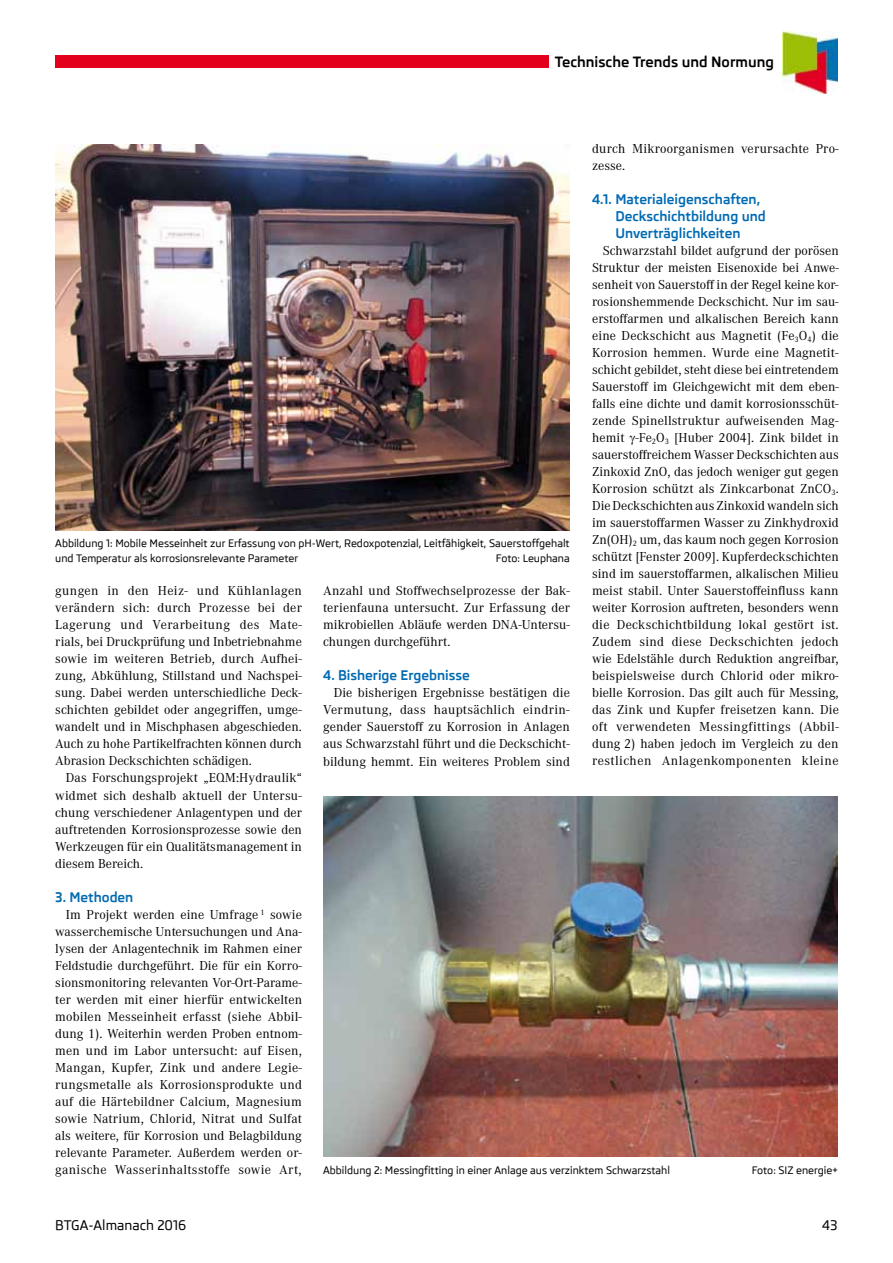
<style>
.page{position:relative;width:893px;height:1263px;background:#fff}
.page>*{position:absolute;margin:0;border:0;box-sizing:border-box;transform-origin:0 0}
.t1{font:700 14.4px "Skoda Pro";color:#000}
.t2{font:13.5px/17px "Corporate A";color:#000;text-align:justify}
.t3{font:700 13.5px/17px "Skoda Pro";color:#006ab3}
.t4{font:500 13.5px "Skoda Pro";color:#000}
.t5{font:500 10.5px/14.9px "Skoda Pro";color:#000}
</style>
<div class="page">
<div style="left:55px;top:56px;width:494px;height:12px;background:#e2001a"></div>
<img style="left:783px;top:32px;width:55px;height:61px">
<img style="left:55px;top:145px;width:515px;height:385px">
<img style="left:323px;top:796px;width:515px;height:361px">
<p class="t1" style="left:555px;top:53px;width:221px">Technische Trends und Normung</p>
<p class="t2" style="left:592px;top:140px;width:248px">durch Mikroorganismen verursachte Pro&shy;zesse.</p>
<p class="t3" style="left:615px;top:191px;width:152px;text-indent:-23px">4.1. Materialeigenschaften,<br>Deckschichtbildung und<br>Unverträglichkeiten</p>
<p class="t2" style="left:592px;top:243px;width:248px;text-indent:11px">Schwarzstahl bildet aufgrund der porösen Struktur der meisten Eisenoxide bei Anwe&shy;senheit von Sauerstoff in der Regel keine kor&shy;rosionshemmende Deckschicht. Nur im sau&shy;erstoffarmen und alkalischen Bereich kann eine Deckschicht aus Magnetit (Fe<sub>3</sub>O<sub>4</sub>) die Korrosion hemmen. Wurde eine Magnetit&shy;schicht gebildet, steht diese bei eintretendem Sauerstoff im Gleichgewicht mit dem eben&shy;falls eine dichte und damit korrosionsschüt&shy;zende Spinellstruktur aufweisenden Mag&shy;hemit -Fe<sub>2</sub>O<sub>3</sub> [Huber 2004]. Zink bildet in sauerstoffreichem Wasser Deckschichten aus Zinkoxid ZnO, das jedoch weniger gut gegen Korrosion schützt als Zinkcarbonat ZnCO<sub>3</sub>.<br>Die Deckschichten aus Zinkoxid wandeln sich im sauerstoffarmen Wasser zu Zinkhydroxid Zn(OH)<sub>2</sub> um, das kaum noch gegen Korrosion schützt [Fenster 2009]. Kupferdeckschichten sind im sauerstoffarmen, alkalischen Milieu meist stabil. Unter Sauerstoffeinfluss kann weiter Korrosion auftreten, besonders wenn die Deckschichtbildung lokal gestört ist.<br>Zudem sind diese Deckschichten jedoch wie Edelstähle durch Reduktion angreifbar, beispielsweise durch Chlorid oder mikro&shy;bielle Korrosion. Das gilt auch für Messing, das Zink und Kupfer freisetzen kann. Die oft verwendeten Messingfittings (Abbil&shy;dung 2) haben jedoch im Vergleich zu den restlichen Anlagenkomponenten kleine</p>
<p class="t5" style="left:55px;top:536px;width:516px">Abbildung 1: Mobile Messeinheit zur Erfassung von pH-Wert, Redoxpotenzial, Leitfähigkeit, Sauerstoffgehalt und Temperatur als korrosionsrelevante Parameter</p>
<p class="t5" style="left:496px;top:551px;width:75px">Foto: Leuphana</p>
<p class="t2" style="left:323px;top:583px;width:248px">Anzahl und Stoffwechselprozesse der Bak&shy;terienfauna untersucht. Zur Erfassung der mikrobiellen Abläufe werden DNA-Untersu&shy;chungen durchgeführt.</p>
<p class="t3" style="left:323px;top:667px;width:148px">4. Bisherige Ergebnisse</p>
<p class="t2" style="left:323px;top:685px;width:248px;text-indent:11px">Die bisherigen Ergebnisse bestätigen die Vermutung, dass hauptsächlich eindrin&shy;gender Sauerstoff zu Korrosion in Anlagen aus Schwarzstahl führt und die Deckschicht&shy;bildung hemmt. Ein weiteres Problem sind</p>
<p class="t2" style="left:55px;top:583px;width:248px">gungen in den Heiz- und Kühlanlagen verändern sich: durch Prozesse bei der Lagerung und Verarbeitung des Mate&shy;rials, bei Druckprüfung und Inbetriebnahme sowie im weiteren Betrieb, durch Aufhei&shy;zung, Abkühlung, Stillstand und Nachspei&shy;sung. Dabei werden unterschiedliche Deck&shy;schichten gebildet oder angegriffen, umge&shy;wandelt und in Mischphasen abgeschieden.<br>Auch zu hohe Partikelfrachten können durch Abrasion Deckschichten schädigen.</p>
<p class="t2" style="left:55px;top:770px;width:248px;text-indent:11px">Das Forschungsprojekt „EQM:Hydraulik“ widmet sich deshalb aktuell der Untersu&shy;chung verschiedener Anlagentypen und der auftretenden Korrosionsprozesse sowie den Werkzeugen für ein Qualitätsmanagement in diesem Bereich.</p>
<p class="t3" style="left:55px;top:888px;width:80px">3. Methoden</p>
<p class="t2" style="left:55px;top:906px;width:248px;text-indent:11px">Im Projekt werden eine Umfrage <sup>1</sup> sowie wasserchemische Untersuchungen und Ana&shy;lysen der Anlagentechnik im Rahmen einer Feldstudie durchgeführt. Die für ein Korro&shy;sionsmonitoring relevanten Vor-Ort-Parame&shy;ter werden mit einer hierfür entwickelten mobilen Messeinheit erfasst (siehe Abbil&shy;dung 1). Weiterhin werden Proben entnom&shy;men und im Labor untersucht: auf Eisen, Mangan, Kupfer, Zink und andere Legie&shy;rungsmetalle als Korrosionsprodukte und auf die Härtebildner Calcium, Magnesium sowie Natrium, Chlorid, Nitrat und Sulfat als weitere, für Korrosion und Belagbildung relevante Parameter. Außerdem werden or&shy;ganische Wasserinhaltsstoffe sowie Art,</p>
<p class="t5" style="left:323px;top:1162px;width:348px">Abbildung 2: Messingfitting in einer Anlage aus verzinktem Schwarzstahl</p>
<p class="t5" style="left:752px;top:1162px;width:88px">Foto: SIZ energie+</p>
<p class="t4" style="left:55px;top:1217px;width:133px">BTGA-Almanach 2016</p>
<p class="t4" style="left:822px;top:1217px;width:17px">43</p>
</div>
